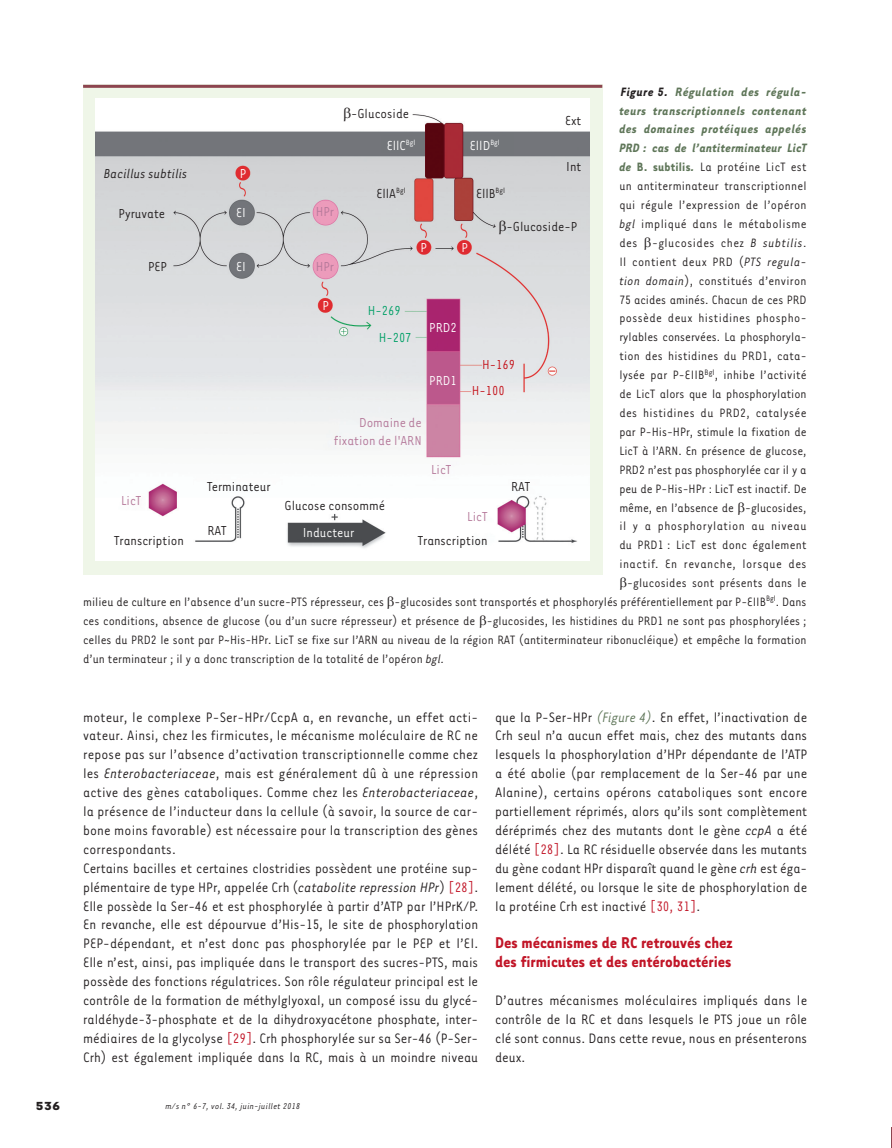
<style>
.page{position:relative;width:892px;height:1148px;background:#fff}
.page>*{position:absolute;margin:0;border:0;box-sizing:border-box;transform-origin:0 0}
.t1{font:700 18px/18.9px "Tarzana Narrow";color:#c11527}
.t2{font:15.75px/18.9px "Tarzana Narrow";color:#231f20;text-align:justify}
.t3{font:15px "Tarzana Narrow";color:#231f20}
.t4{font:15px/18px "Tarzana Narrow";color:#b5799a;text-align:right}
.t5{font:15px "Tarzana Narrow";color:#fff}
.t6{font:italic 15px "Tarzana Narrow";color:#231f20}
.t7{font:15px/26.8px "Tarzana Narrow";color:#009f66}
.t8{font:15px/26.1px "Tarzana Narrow";color:#c4121a}
.t9{font:13.95px "Tarzana Narrow";color:#231f20}
.t10{font:italic 700 13.95px "Tarzana Narrow";letter-spacing:.035em;color:#5f7659}
.t11{font:13.95px "Tarzana Narrow";letter-spacing:.03em;color:#231f20}
.t12{font:13.95px "Tarzana Narrow";letter-spacing:.035em;color:#231f20}
.t13{font:13.95px "Tarzana Narrow";letter-spacing:.02em;color:#231f20}
.t14{font:italic 700 13.95px "Tarzana Narrow";letter-spacing:.015em;color:#5f7659}
.t15{font:13.95px "Tarzana Narrow";letter-spacing:.025em;color:#231f20}
.t16{font:700 13.5px "Tarzana Wide";color:#231f20}
.t17{font:italic 9.75px "Tarzana Narrow";letter-spacing:.025em;color:#231f20}
.s1{color:#231f20}
.s2{font-weight:700;font-style:italic;color:#5f7659}
.s3{font-weight:700;color:#5f7659}
.s4{font-style:italic}
.s5{color:#c11527}
.s6{font-style:italic;color:#5f7659}
</style>
<div class="page">
<svg style="left:891px;top:1127px;width:1px;height:21px"></svg>
<div style="left:83px;top:85px;width:519px;height:490px;background:#eff6e8"></div>
<img style="left:96px;top:98px;width:493px;height:462px">
<hr style="left:83px;top:85px;width:519px;height:3px;background:#8d454f">
<svg style="left:499px;top:221px;width:7px;height:14px"></svg>
<svg style="left:344px;top:107px;width:6px;height:14px"></svg>
<p class="t10" style="left:620px;top:87px;width:187px"><span class="s1">Figure 5.</span> Régulation des régula-</p>
<p class="t10" style="left:619px;top:106px;width:189px">teurs transcriptionnels contenant</p>
<p class="t10" style="left:619px;top:125px;width:189px">des domaines protéiques appelés</p>
<p class="t14" style="left:619px;top:144px;width:189px">PRD : cas de l’antiterminateur LicT</p>
<p class="t9" style="left:619px;top:162px;width:189px"><span class="s2">de</span> <span class="s3">B. subtilis</span><span class="s2">.</span> La protéine LicT est</p>
<p class="t9" style="left:619px;top:181px;width:189px">un antiterminateur transcriptionnel</p>
<p class="t13" style="left:619px;top:200px;width:189px">qui régule l’expression de l’opéron</p>
<p class="t11" style="left:619px;top:219px;width:189px"><span class="s4">bgl</span> impliqué dans le métabolisme</p>
<p class="t12" style="left:619px;top:238px;width:189px">des -glucosides chez <span class="s4">B subtilis</span>.</p>
<p class="t15" style="left:619px;top:257px;width:189px">Il contient deux PRD (<span class="s4">PTS regula-</span></p>
<p class="t13" style="left:619px;top:276px;width:189px"><span class="s4">tion domain</span>), constitués d’environ</p>
<p class="t9" style="left:619px;top:295px;width:189px">75 acides aminés. Chacun de ces PRD</p>
<p class="t11" style="left:619px;top:314px;width:189px">possède deux histidines phospho-</p>
<p class="t9" style="left:619px;top:333px;width:189px">rylables conservées. La phosphoryla-</p>
<p class="t9" style="left:619px;top:351px;width:189px">tion des histidines du PRD1, cata-</p>
<p class="t9" style="left:619px;top:370px;width:189px">lysée par P-EIIB<sup>Bgl</sup>, inhibe l’activité</p>
<p class="t9" style="left:619px;top:389px;width:189px">de LicT alors que la phosphorylation</p>
<p class="t11" style="left:619px;top:408px;width:189px">des histidines du PRD2, catalysée</p>
<p class="t9" style="left:619px;top:427px;width:189px">par P-His-HPr, stimule la fixation de</p>
<p class="t9" style="left:619px;top:446px;width:189px">LicT à l’ARN. En présence de glucose,</p>
<p class="t9" style="left:619px;top:465px;width:189px">PRD2 n’est pas phosphorylée car il y a</p>
<p class="t9" style="left:619px;top:484px;width:189px">peu de P-His-HPr : LicT est inactif. De</p>
<p class="t9" style="left:619px;top:503px;width:189px">même, en l’absence de -glucosides,</p>
<p class="t12" style="left:619px;top:522px;width:189px">il y a phosphorylation au niveau</p>
<p class="t9" style="left:619px;top:540px;width:189px">du PRD1 : LicT est donc également</p>
<p class="t12" style="left:619px;top:559px;width:189px">inactif. En revanche, lorsque des</p>
<p class="t9" style="left:627px;top:578px;width:181px">-glucosides sont présents dans le</p>
<p class="t9" style="left:83px;top:597px;width:724px">milieu de culture en l’absence d’un sucre-PTS répresseur, ces -glucosides sont transportés et phosphorylés préférentiellement par P-EIIB<sup>Bgl</sup>. Dans</p>
<p class="t9" style="left:83px;top:616px;width:724px">ces conditions, absence de glucose (ou d’un sucre répresseur) et présence de -glucosides, les histidines du PRD1 ne sont pas phosphorylées ;</p>
<p class="t9" style="left:83px;top:635px;width:724px">celles du PRD2 le sont par P~His-HPr. LicT se fixe sur l’ARN au niveau de la région RAT (antiterminateur ribonucléique) et empêche la formation</p>
<p class="t9" style="left:83px;top:654px;width:362px">d’un terminateur ; il y a donc transcription de la totalité de l’opéron <span class="s4">bgl.</span></p>
<p class="t3" style="left:351px;top:108px;width:59px">-Glucoside</p>
<p class="t3" style="left:565px;top:116px;width:18px">Ext</p>
<p class="t3" style="left:566px;top:162px;width:17px">Int</p>
<p class="t5" style="left:386px;top:141px;width:30px">EllC<sup>Bgl</sup></p>
<p class="t5" style="left:469px;top:141px;width:32px">EllD<sup>Bgl</sup></p>
<p class="t6" style="left:104px;top:168px;width:85px">Bacillus subtilis</p>
<p class="t3" style="left:118px;top:208px;width:48px">Pyruvate</p>
<p class="t5" style="left:240px;top:168px;width:8px">P</p>
<p class="t3" style="left:376px;top:188px;width:31px">EllA<sup>Bgl</sup></p>
<p class="t3" style="left:476px;top:188px;width:31px">EllB<sup>Bgl</sup></p>
<p class="t5" style="left:236px;top:207px;width:11px">EI</p>
<p class="t4" style="left:316px;top:203px;width:20px">HPr</p>
<p class="t3" style="left:506px;top:222px;width:72px">-Glucoside-P</p>
<p class="t5" style="left:420px;top:243px;width:8px">P</p>
<p class="t5" style="left:461px;top:243px;width:8px">P</p>
<p class="t5" style="left:236px;top:262px;width:11px">EI</p>
<p class="t4" style="left:316px;top:259px;width:20px">HPr</p>
<p class="t3" style="left:148px;top:262px;width:20px">PEP</p>
<p class="t5" style="left:322px;top:300px;width:8px">P</p>
<p class="t7" style="left:378px;top:299px;width:34px;text-indent:-11px">H-269<br>H-207</p>
<p class="t5" style="left:429px;top:322px;width:29px">PRD2</p>
<p class="t8" style="left:471px;top:353px;width:45px;text-indent:10px">H-169<br>H-100</p>
<p class="t5" style="left:429px;top:375px;width:29px">PRD1</p>
<p class="t4" style="left:334px;top:415px;width:89px">Domaine de fixation de l'ARN</p>
<p class="t4" style="left:431px;top:461px;width:22px">LicT</p>
<p class="t3" style="left:207px;top:482px;width:65px">Terminateur</p>
<p class="t3" style="left:511px;top:482px;width:21px">RAT</p>
<p class="t4" style="left:121px;top:493px;width:22px">LicT</p>
<p class="t3" style="left:284px;top:501px;width:102px">Glucose consommé</p>
<p class="t5" style="left:302px;top:527px;width:53px">Inducteur</p>
<p class="t4" style="left:467px;top:508px;width:22px">LicT</p>
<p class="t3" style="left:207px;top:525px;width:21px">RAT</p>
<p class="t3" style="left:114px;top:535px;width:71px">Transcription</p>
<p class="t3" style="left:417px;top:535px;width:71px">Transcription</p>
<p class="t2" style="left:83px;top:708px;width:396px;text-align:left">moteur, le complexe P-Ser-HPr/CcpA a, en revanche, un effet acti&shy;vateur. Ainsi, chez les firmicutes, le mécanisme moléculaire de RC ne repose pas sur l’absence d’activation transcriptionnelle comme chez les <span class="s4">Enterobacteriaceae</span>, mais est généralement dû à une répression active des gènes cataboliques. Comme chez les <span class="s4">Enterobacteriaceae</span>, la présence de l’inducteur dans la cellule (à savoir, la source de car&shy;bone moins favorable) est nécessaire pour la transcription des gènes correspondants.<br>Certains bacilles et certaines clostridies possèdent une protéine sup&shy;plémentaire de type HPr, appelée Crh (<span class="s4">catabolite repression HPr</span>) <span class="s5">[28]</span>.<br>Elle possède la Ser-46 et est phosphorylée à partir d’ATP par l’HPrK/P.<br>En revanche, elle est dépourvue d’His-15, le site de phosphorylation PEP-dépendant, et n’est donc pas phosphorylée par le PEP et l’EI.<br>Elle n’est, ainsi, pas impliquée dans le transport des sucres-PTS, mais possède des fonctions régulatrices. Son rôle régulateur principal est le contrôle de la formation de méthylglyoxal, un composé issu du glycé&shy;raldéhyde-3-phosphate et de la dihydroxyacétone phosphate, inter&shy;médiaires de la glycolyse <span class="s5">[29]</span>. Crh phosphorylée sur sa Ser-46 (P-Ser-Crh) est également impliquée dans la RC, mais à un moindre niveau</p>
<p class="t16" style="left:36px;top:1101px;width:26px">536</p>
<p class="t17" style="left:165px;top:1103px;width:136px">m/s n° 6-7, vol. 34, juin-juillet 2018</p>
<p class="t2" style="left:495px;top:708px;width:313px">que la P-Ser-HPr <span class="s6">(Figure 4)</span>. En effet, l’inactivation de Crh seul n’a aucun effet mais, chez des mutants dans lesquels la phosphorylation d’HPr dépendante de l’ATP a été abolie (par remplacement de la Ser-46 par une Alanine), certains opérons cataboliques sont encore partiellement réprimés, alors qu’ils sont complètement déréprimés chez des mutants dont le gène <span class="s4">ccpA</span> a été délété <span class="s5">[28]</span>. La RC résiduelle observée dans les mutants du gène codant HPr disparaît quand le gène <span class="s4">crh</span> est éga&shy;lement délété, ou lorsque le site de phosphorylation de la protéine Crh est inactivé <span class="s5">[30, 31]</span>.</p>
<p class="t1" style="left:495px;top:935px;width:239px">Des mécanismes de RC retrouvés chez des firmicutes et des entérobactéries</p>
<p class="t2" style="left:495px;top:992px;width:313px">D’autres mécanismes moléculaires impliqués dans le contrôle de la RC et dans lesquels le PTS joue un rôle clé sont connus. Dans cette revue, nous en présenterons deux.</p>
</div>
